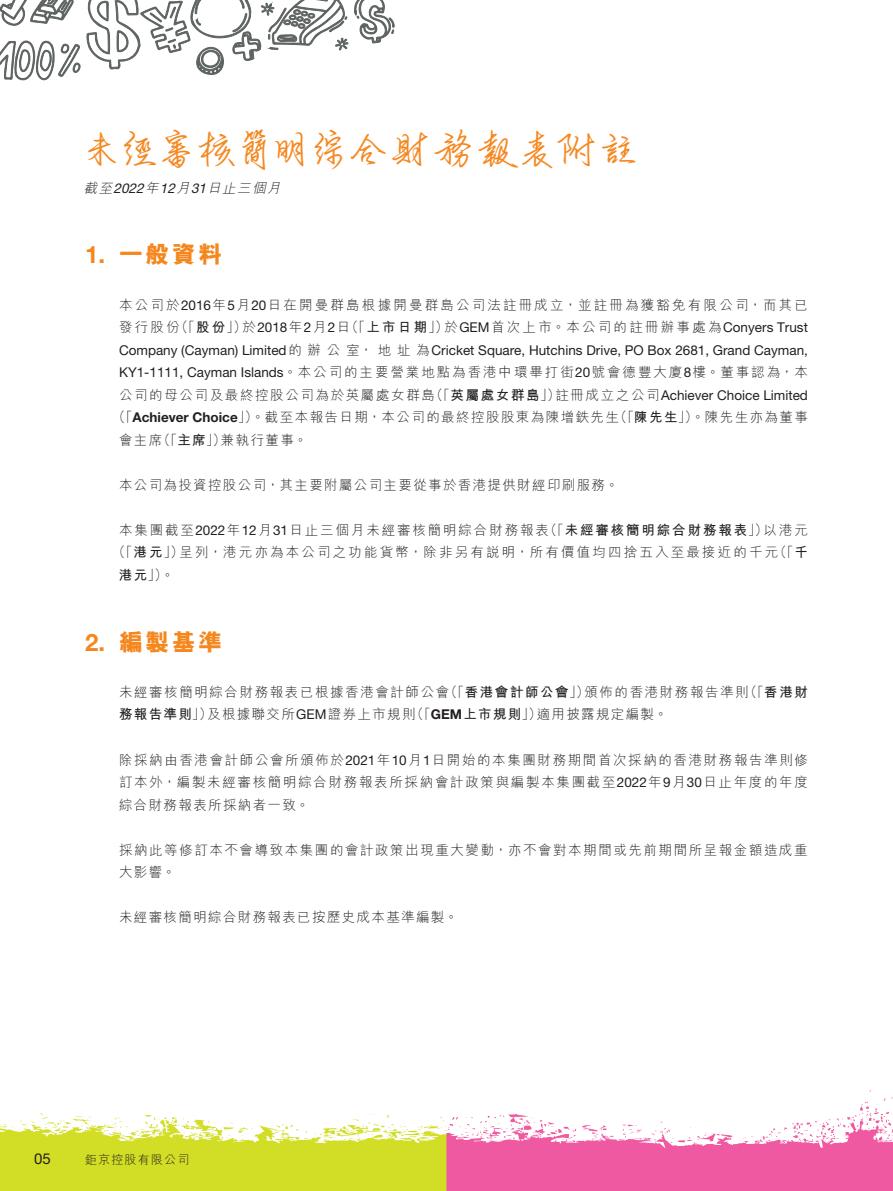
<style>
.page{position:relative;width:893px;height:1191px;background:#fff}
.page>*{position:absolute;margin:0;border:0;box-sizing:border-box;transform-origin:0 0}
.t1{font:500 43.5px "M Banquet PHK";letter-spacing:.1em;color:#f5871f}
.t2{font:800 24px "M Hei HK";letter-spacing:.1em;color:#f5871f}
.t3{font:700 24px "Helvetica Neue LT Std";color:#f5871f}
.t4{font:15px "Helvetica Neue LT Std";color:#231f20}
.t5{font:300 13.5px/22.5px "M Hei HK";letter-spacing:.115em;color:#231f20}
.t6{font:300 13.5px/22.5px "M Hei HK";letter-spacing:.16em;color:#231f20;text-align:right}
.t7{font:13.5px "Helvetica Neue LT Std";color:#231f20}
.t8{font:300 13.5px "M Hei HK";letter-spacing:.145em;color:#231f20}
.t9{font:700 13.5px "M Hei HK";letter-spacing:.12em;color:#231f20}
.t10{font:300 13.5px "M Hei HK";letter-spacing:.14em;color:#231f20}
.t11{font:italic 300 13.5px "M Hei HK";color:#231f20}
.t12{font:700 13.5px "M Hei HK";letter-spacing:.14em;color:#231f20}
.t13{font:300 12px "M Hei HK";letter-spacing:.1em;color:#231f20}
.s1{font-family:"Helvetica Neue LT Std";font-weight:400}
.s2{font-weight:700}
.s3{font-family:"M Hei HK";font-weight:300}
.s4{font-weight:300}
.s5{font-family:"Helvetica Neue LT Std";font-weight:700}
</style>
<div class="page">
<div style="left:0;top:1083px;width:447px;height:108px;background:#d2dd25"></div>
<div style="left:446px;top:1083px;width:447px;height:108px;background:#ef59a1"></div>
<hr style="left:892px;top:1083px;width:1px;height:108px;background:#faab1a">
<svg style="left:0;top:1083px;width:893px;height:55px;background:#fcf9f2"></svg>
<svg style="left:0;top:0;width:395px;height:81px"></svg>
<h1 class="t1" style="left:85px;top:123px;width:553px">未經審核簡明綜合財務報表附註</h1>
<p class="t11" style="left:84px;top:181px;width:201px">截至<span class="s1">2022</span>年<span class="s1">12</span>月<span class="s1">31</span>日止三個月</p>
<h2 class="t3" style="left:85px;top:240px;width:22px">1.</h2>
<h2 class="t2" style="left:119px;top:243px;width:105px">一般資料</h2>
<p class="t6" style="left:119px;top:293px;width:690px">本公司於<span class="s1">2016</span>年<span class="s1">5</span>月<span class="s1">20</span>日在開曼群島根據開曼群島公司法註冊成立，並註冊為獲豁免有限公司，而其已於<span class="s1">GEM</span>首次上市。本公司的註冊辦事處為<span class="s1">Conyers Trust</span></p>
<p class="t5" style="left:175px;top:316px;width:73px">（「<span class="s2">股份</span>」）</p>
<p class="t5" style="left:345px;top:316px;width:105px">（「<span class="s2">上市日期</span>」）</p>
<p class="t7" style="left:242px;top:319px;width:109px"><span class="s3">於</span>2018<span class="s3">年</span>2<span class="s3">月</span>2<span class="s3">日</span></p>
<p class="t5" style="left:119px;top:316px;width:62px">發行股份</p>
<p class="t7" style="left:119px;top:342px;width:690px">Company (Cayman) Limited<span class="s3">的辦公室，地址為</span>Cricket Square, Hutchins Drive, PO Box 2681, Grand Cayman,</p>
<p class="t8" style="left:119px;top:365px;width:690px"><span class="s1">KY1-1111, Cayman Islands</span>。本公司的主要營業地點為香港中環畢打街<span class="s1">20</span>號會德豐大廈<span class="s1">8</span>樓。董事認為，本</p>
<p class="t7" style="left:555px;top:387px;width:254px"><span class="s3">註冊成立之公司</span>Achiever Choice Limited</p>
<p class="t9" style="left:430px;top:385px;width:132px"><span class="s4">（「</span>英屬處女群島<span class="s4">」）</span></p>
<p class="t5" style="left:119px;top:383px;width:317px">公司的母公司及最終控股公司為於英屬處女群島</p>
<p class="t5" style="left:221px;top:406px;width:400px;text-indent:-109px">（「<span class="s5">Achiever Choice</span>」）。截至本報告日期，本公司的最終控股股東為陳增鉄先生兼執行董事。</p>
<p class="t5" style="left:614px;top:406px;width:195px">（「<span class="s2">陳先生</span>」）。陳先生亦為董事</p>
<p class="t5" style="left:157px;top:428px;width:70px">（「<span class="s2">主席</span>」）</p>
<p class="t5" style="left:119px;top:428px;width:45px">會主席</p>
<p class="t5" style="left:119px;top:473px;width:501px">本公司為投資控股公司，其主要附屬公司主要從事於香港提供財經印刷服務。</p>
<p class="t12" style="left:544px;top:520px;width:226px"><span class="s4">（「</span>未經審核簡明綜合財務報表<span class="s4">」）</span></p>
<p class="t10" style="left:119px;top:523px;width:431px">本集團截至<span class="s1">2022</span>年<span class="s1">12</span>月<span class="s1">31</span>日止三個月未經審核簡明綜合財務報表</p>
<p class="t5" style="left:764px;top:518px;width:46px">以港元</p>
<p class="t5" style="left:112px;top:541px;width:73px;text-align:center">（「<span class="s2">港元</span>」）<span class="s2">港元</span> 。(「</p>
<p class="t5" style="left:773px;top:541px;width:36px">（「<span class="s2">千</span></p>
<p class="t6" style="left:180px;top:541px;width:600px">呈列，港元亦為本公司之功能貨幣，除非另有說明，所有價值均四捨五入至最接近的千元</p>
<h2 class="t3" style="left:85px;top:627px;width:22px">2.</h2>
<h2 class="t2" style="left:119px;top:630px;width:105px">編製基準</h2>
<p class="t9" style="left:444px;top:682px;width:147px"><span class="s4">（「</span>香港會計師公會<span class="s4">」）</span></p>
<p class="t5" style="left:119px;top:680px;width:332px">未經審核簡明綜合財務報表已根據香港會計師公會</p>
<p class="t9" style="left:744px;top:682px;width:66px"><span class="s4">（「</span>香港財</p>
<p class="t5" style="left:584px;top:680px;width:166px">頒佈的香港財務報告準則</p>
<p class="t9" style="left:119px;top:704px;width:95px">務報告準則<span class="s4">」）</span></p>
<p class="t5" style="left:119px;top:748px;width:690px;text-align:justify">除採納由香港會計師公會所頒佈於<span class="s1">2021</span>年<span class="s1">10</span>月<span class="s1">1</span>日開始的本集團財務期間首次採納的香港財務報告準則修訂本外，編製未經審核簡明綜合財務報表所採納會計政策與編製本集團截至<span class="s1">2022</span>年<span class="s1">9</span>月<span class="s1">30</span>日止年度的年度綜合財務報表所採納者一致。</p>
<p class="t5" style="left:119px;top:838px;width:690px">採納此等修訂本不會導致本集團的會計政策出現重大變動，亦不會對本期間或先前期間所呈報金額造成重大影響。</p>
<p class="t5" style="left:119px;top:905px;width:340px">未經審核簡明綜合財務報表已按歷史成本基準編製。</p>
<p class="t5" style="left:411px;top:703px;width:133px">（「<span class="s5">GEM</span><span class="s2">上市規則</span>」）</p>
<p class="t5" style="left:207px;top:703px;width:210px">及根據聯交所<span class="s1">GEM</span>證券上市規則</p>
<p class="t5" style="left:537px;top:703px;width:132px">適用披露規定編製。</p>
<p class="t4" style="left:34px;top:1149px;width:18px">05</p>
<p class="t13" style="left:85px;top:1153px;width:106px">鉅京控股有限公司</p>
</div>
